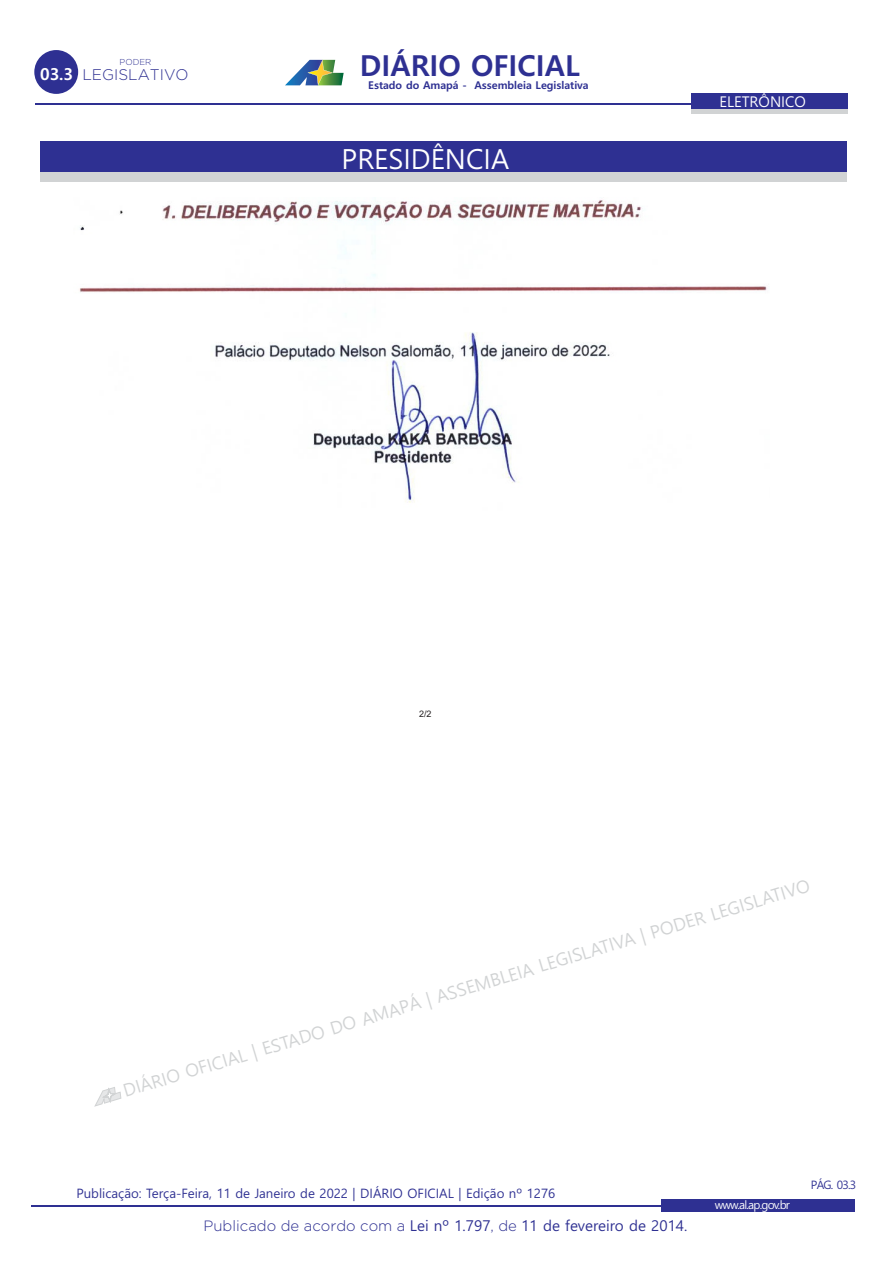
<style>
.page{position:relative;width:893px;height:1263px;background:#fff}
.page>*{position:absolute;margin:0;border:0;box-sizing:border-box;transform-origin:0 0}
.t1{font:700 28.8px "Malgun Gothic";color:#2e3092}
.t2{font:27.6px "Malgun Gothic";color:#fff}
.t3{font:17.7px "Malgun Gothic";color:#d1d3d4}
.t4{font:700 16.5px "Malgun Gothic";color:#fff}
.t5{font:300 15.3px "Gotham";color:#2e3092}
.t6{font:14.85px "Malgun Gothic";color:#2e3092}
.t7{font:14.7px "Malgun Gothic";color:#fff}
.t8{font:12.9px "Malgun Gothic";color:#2e3092}
.t9{font:11.55px "Malgun Gothic";letter-spacing:-.065em;color:#fff}
.t10{font:11.55px "Malgun Gothic";color:#2e3092}
.t11{font:700 10.65px "Malgun Gothic";color:#2e3092}
.t12{font:9px "Arial";color:#231f20}
.t13{font:300 8.7px "Gotham";color:#2e3092}
.s1{font-family:"Gotham";font-weight:300}
</style>
<div class="page">
<hr style="left:31px;top:1205px;width:698px;height:1px;background:#2e3092">
<div style="left:661px;top:1199px;width:194px;height:13px;background:#2e3092"></div>
<svg style="left:285px;top:60px;width:59px;height:25px"></svg>
<div style="left:34px;top:50px;width:44px;height:44px;background:#2e3092;border-radius:50%"></div>
<div style="left:41px;top:156px;width:806px;height:26px;background:#d1d3d4"></div>
<div style="left:41px;top:142px;width:806px;height:30px;background:#2e3092"></div>
<hr style="left:35px;top:103px;width:811px;height:2px;background:#2e3092">
<div style="left:691px;top:100px;width:157px;height:14px;background:#d1d3d4"></div>
<div style="left:691px;top:93px;width:157px;height:16px;background:#2e3092"></div>
<img style="left:79px;top:200px;width:688px;height:303px">
<svg style="left:95px;top:1087px;width:26px;height:19px"></svg>
<p class="t4" style="left:40px;top:67px;width:35px">03.3</p>
<p class="t13" style="left:120px;top:59px;width:33px">PODER</p>
<p class="t5" style="left:82px;top:69px;width:108px">LEGISLATIVO</p>
<h1 class="t1" style="left:360px;top:53px;width:222px">DIÁRIO OFICIAL</h1>
<p class="t11" style="left:368px;top:80px;width:222px">Estado do Amapá - Assembleia Legislativa</p>
<h2 class="t2" style="left:342px;top:147px;width:169px">PRESIDÊNCIA</h2>
<p class="t7" style="left:719px;top:96px;width:88px">ELETRÔNICO</p>
<p class="t12" style="left:419px;top:711px;width:14px">2/2</p>
<h3 class="t3" style="left:122px;top:1085px;width:717px;rotate:-17deg">DIÁRIO OFICIAL | ESTADO DO AMAPÁ | ASSEMBLEIA LEGISLATIVA | PODER LEGISLATIVO</h3>
<p class="t8" style="left:76px;top:1188px;width:480px">Publicação: Terça-Feira, 11 de Janeiro de 2022 | DIÁRIO OFICIAL | Edição nº 1276</p>
<p class="t6" style="left:203px;top:1219px;width:485px"><span class="s1">Publicado de acordo com a</span> Lei nº 1.797<span class="s1">, de</span> 11 de fevereiro de 2014.</p>
<p class="t9" style="left:715px;top:1199px;width:77px">www.al.ap.gov.br</p>
<p class="t10" style="left:811px;top:1179px;width:47px">PÁG. 03.3</p>
</div>
